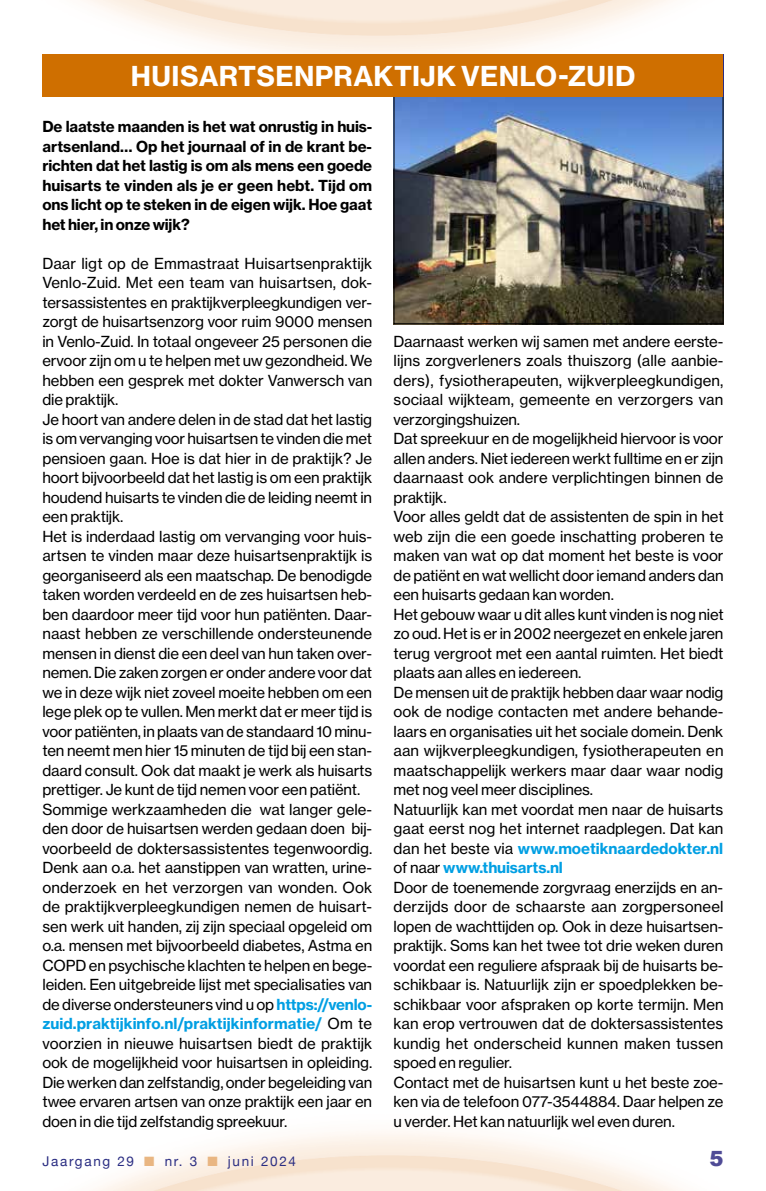
<style>
.page{position:relative;width:766px;height:1191px;background:#fff}
.page>*{position:absolute;margin:0;border:0;box-sizing:border-box;transform-origin:0 0}
.t1{font:27px "N Haas Grotesk TX Pro 75 Bd";letter-spacing:.015em;color:#fff}
.t2{font:900 21px "Arial";color:#4f4b96}
.t3{font:15px/19.5px "N Haas Grotesk TX Pro 55 Rg";letter-spacing:-.01em;color:#000}
.t4{font:15px/19.5px "N Haas Grotesk TX Pro 75 Bd";letter-spacing:-.01em;color:#000;text-align:justify}
.t5{font:15px/19.5px "N Haas Grotesk TX Pro 75 Bd";color:#009fe3}
.t6{font:13.5px "Helvetica Neue";letter-spacing:.125em;color:#2a2d82}
.s1{font-family:"N Haas Grotesk TX Pro 75 Bd";color:#009fe3}
.s2{font-family:"N Haas Grotesk TX Pro 55 Rg";color:#000}
.s3{color:#e9b682}
</style>
<div class="page">
<img style="left:86px;top:0;width:638px;height:82px">
<img style="left:395px;top:97px;width:326px;height:225px">
<div style="left:43px;top:54px;width:680px;height:43px;background:#cf6f00"></div>
<h1 class="t1" style="left:131px;top:59px;width:506px">HUISARTSENPRAKTIJK VENLO-ZUID</h1>
<p class="t4" style="left:42px;top:117px;width:331px">De laatste maanden is het wat onrustig in huis&shy;artsenland… Op het journaal of in de krant be&shy;richten dat het lastig is om als mens een goede huisarts te vinden als je er geen hebt. Tijd om ons licht op te steken in de eigen wijk. Hoe gaat het hier, in onze wijk?</p>
<p class="t3" style="left:42px;top:253px;width:331px">Daar ligt op de Emmastraat Huisartsenpraktijk Venlo-Zuid. Met een team van huisartsen, dok&shy;tersassistentes en praktijkverpleegkundigen ver&shy;zorgt de huisartsenzorg voor ruim 9000 mensen in Venlo-Zuid. In totaal ongeveer 25 personen die ervoor zijn om u te helpen met uw gezondheid. We hebben een gesprek met dokter Vanwersch van die praktijk.<br>Je hoort van andere delen in de stad dat het lastig is om vervanging voor huisartsen te vinden die met pensioen gaan. Hoe is dat hier in de praktijk? Je hoort bijvoorbeeld dat het lastig is om een praktijk houdend huisarts te vinden die de leiding neemt in een praktijk.<br>Het is inderdaad lastig om vervanging voor huis&shy;artsen te vinden maar deze huisartsenpraktijk is georganiseerd als een maatschap. De benodigde taken worden verdeeld en de zes huisartsen heb&shy;ben daardoor meer tijd voor hun patiënten. Daar&shy;naast hebben ze verschillende ondersteunende mensen in dienst die een deel van hun taken over&shy;nemen. Die zaken zorgen er onder andere voor dat we in deze wijk niet zoveel moeite hebben om een lege plek op te vullen. Men merkt dat er meer tijd is voor patiënten, in plaats van de standaard 10 minu&shy;ten neemt men hier 15 minuten de tijd bij een stan&shy;daard consult. Ook dat maakt je werk als huisarts prettiger. Je kunt de tijd nemen voor een patiënt.<br>Sommige werkzaamheden die wat langer gele&shy;den door de huisartsen werden gedaan doen bij&shy;voorbeeld de doktersassistentes tegenwoordig.<br>Denk aan o.a. het aanstippen van wratten, urine&shy;onderzoek en het verzorgen van wonden. Ook de praktijkverpleegkundigen nemen de huisart&shy;sen werk uit handen, zij zijn speciaal opgeleid om o.a. mensen met bijvoorbeeld diabetes, Astma en COPD en psychische klachten te helpen en bege&shy;leiden. Een uitgebreide lijst met specialisaties van de diverse ondersteuners vind u op <span class="s1">https://venlo-</span></p>
<p class="t5" style="left:42px;top:1014px;width:331px">zuid.praktijkinfo.nl/praktijkinformatie/ <span class="s2">Om te</span></p>
<p class="t3" style="left:42px;top:1033px;width:331px;text-align:justify">voorzien in nieuwe huisartsen biedt de praktijk ook de mogelijkheid voor huisartsen in opleiding.<br>Die werken dan zelfstandig, onder begeleiding van twee ervaren artsen van onze praktijk een jaar en doen in die tijd zelfstandig spreekuur.</p>
<p class="t6" style="left:43px;top:1151px;width:255px">Jaargang 29 <span class="s3">■</span> nr. 3 <span class="s3">■</span> juni 2024</p>
<p class="t3" style="left:393px;top:331px;width:331px">Daarnaast werken wij samen met andere eerste&shy;lijns zorgverleners zoals thuiszorg (alle aanbie&shy;ders), fysiotherapeuten, wijkverpleegkundigen, sociaal wijkteam, gemeente en verzorgers van verzorgingshuizen.<br>Dat spreekuur en de mogelijkheid hiervoor is voor allen anders. Niet iedereen werkt fulltime en er zijn daarnaast ook andere verplichtingen binnen de praktijk.<br>Voor alles geldt dat de assistenten de spin in het web zijn die een goede inschatting proberen te maken van wat op dat moment het beste is voor de patiënt en wat wellicht door iemand anders dan een huisarts gedaan kan worden.<br>Het gebouw waar u dit alles kunt vinden is nog niet zo oud. Het is er in 2002 neergezet en enkele jaren terug vergroot met een aantal ruimten. Het biedt plaats aan alles en iedereen.<br>De mensen uit de praktijk hebben daar waar nodig ook de nodige contacten met andere behande&shy;laars en organisaties uit het sociale domein. Denk aan wijkverpleegkundigen, fysiotherapeuten en maatschappelijk werkers maar daar waar nodig met nog veel meer disciplines.<br>Natuurlijk kan met voordat men naar de huisarts gaat eerst nog het internet raadplegen. Dat kan</p>
<p class="t5" style="left:393px;top:838px;width:331px"><span class="s2">dan het beste via</span> www.moetiknaardedokter.nl <span class="s2">of naar</span> www.thuisarts.nl</p>
<p class="t3" style="left:393px;top:877px;width:331px">Door de toenemende zorgvraag enerzijds en an&shy;derzijds door de schaarste aan zorgpersoneel lopen de wachttijden op. Ook in deze huisartsen&shy;praktijk. Soms kan het twee tot drie weken duren voordat een reguliere afspraak bij de huisarts be&shy;schikbaar is. Natuurlijk zijn er spoedplekken be&shy;schikbaar voor afspraken op korte termijn. Men kan erop vertrouwen dat de doktersassistentes kundig het onderscheid kunnen maken tussen spoed en regulier.<br>Contact met de huisartsen kunt u het beste zoe&shy;ken via de telefoon 077-3544884. Daar helpen ze u verder. Het kan natuurlijk wel even duren.</p>
<h2 class="t2" style="left:709px;top:1143px;width:16px">5</h2>
</div>
